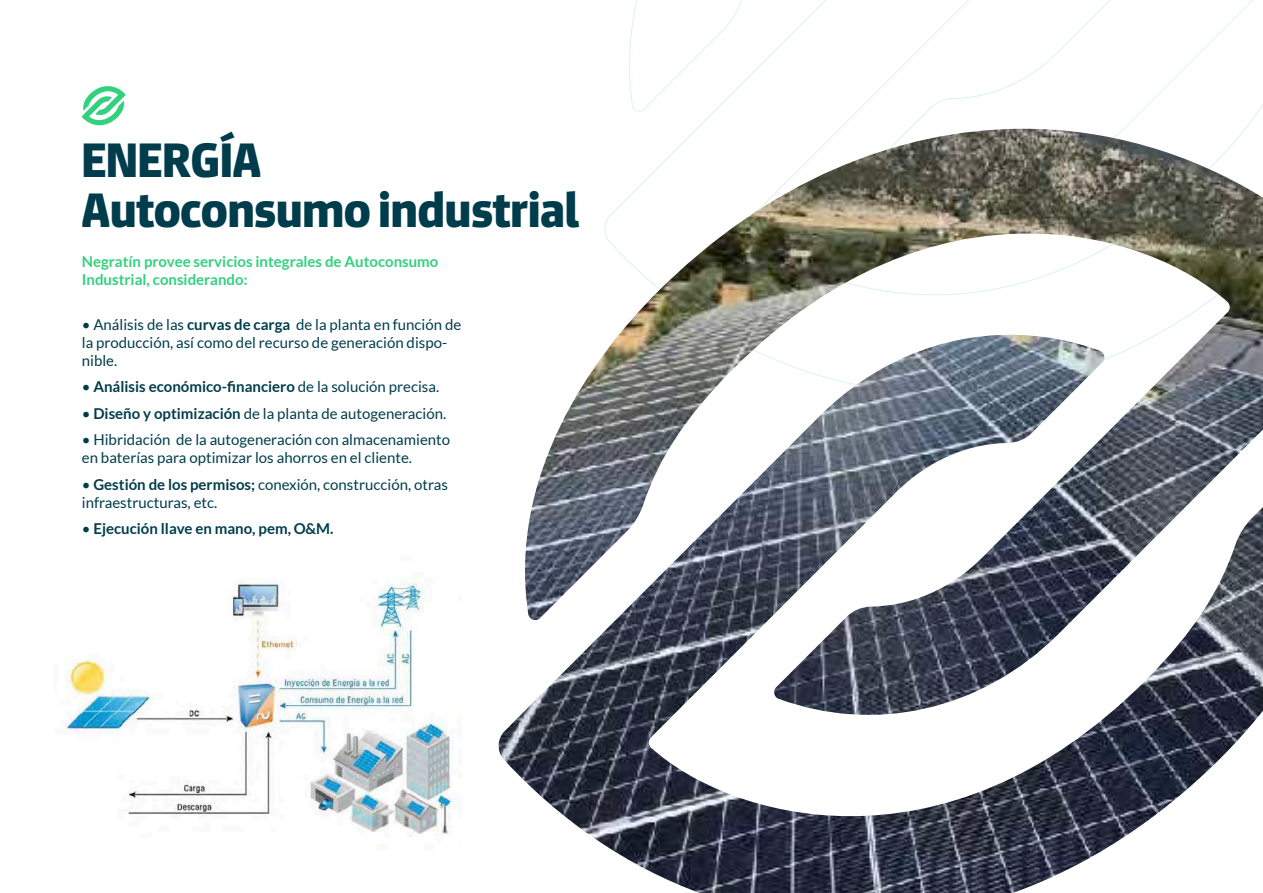
<style>
.page{position:relative;width:1263px;height:893px;background:#fff}
.page>*{position:absolute;margin:0;border:0;box-sizing:border-box;transform-origin:0 0}
.t1{font:900 48.6px/49.9px "Expose";color:#003d4c}
.t2{font:15px/18px "Lato";color:#003d4c}
.t3{font:700 15px "Lato";color:#003d4c}
.t4{font:700 15px/18px "Lato";color:#32d17e}
.s1{font-weight:700}
.s2{font-weight:400}
</style>
<div class="page">
<svg style="left:82px;top:86px;width:44px;height:40px"></svg>
<img style="left:498px;top:129px;width:765px;height:764px">
<img style="left:65px;top:578px;width:397px;height:256px">
<h1 class="t1" style="left:82px;top:135px;width:499px">ENERGÍA<br>Autoconsumo industrial</h1>
<p class="t4" style="left:82px;top:253px;width:358px">Negratín provee servicios integrales de Autoconsumo<br>Industrial, considerando:</p>
<p class="t2" style="left:82px;top:315px;width:381px">• Análisis de las <span class="s1">curvas de carga</span> de la planta en función de la producción, así como del recurso de generación dispo&shy;nible.</p>
<p class="t3" style="left:82px;top:378px;width:359px"><span class="s2">•</span> Análisis económico-financiero <span class="s2">de la solución precisa.</span></p>
<p class="t2" style="left:82px;top:404px;width:366px">• <span class="s1">Diseño y optimización</span> de la planta de autogeneración.</p>
<p class="t2" style="left:82px;top:431px;width:370px">• Hibridación de la autogeneración con almacenamiento en baterías para optimizar los ahorros en el cliente.</p>
<p class="t2" style="left:82px;top:475px;width:368px">• <span class="s1">Gestión de los permisos;</span> conexión, construcción, otras infraestructuras, etc.</p>
<p class="t3" style="left:82px;top:520px;width:253px"><span class="s2">•</span> Ejecución llave en mano, pem, O&amp;M.</p>
</div>
